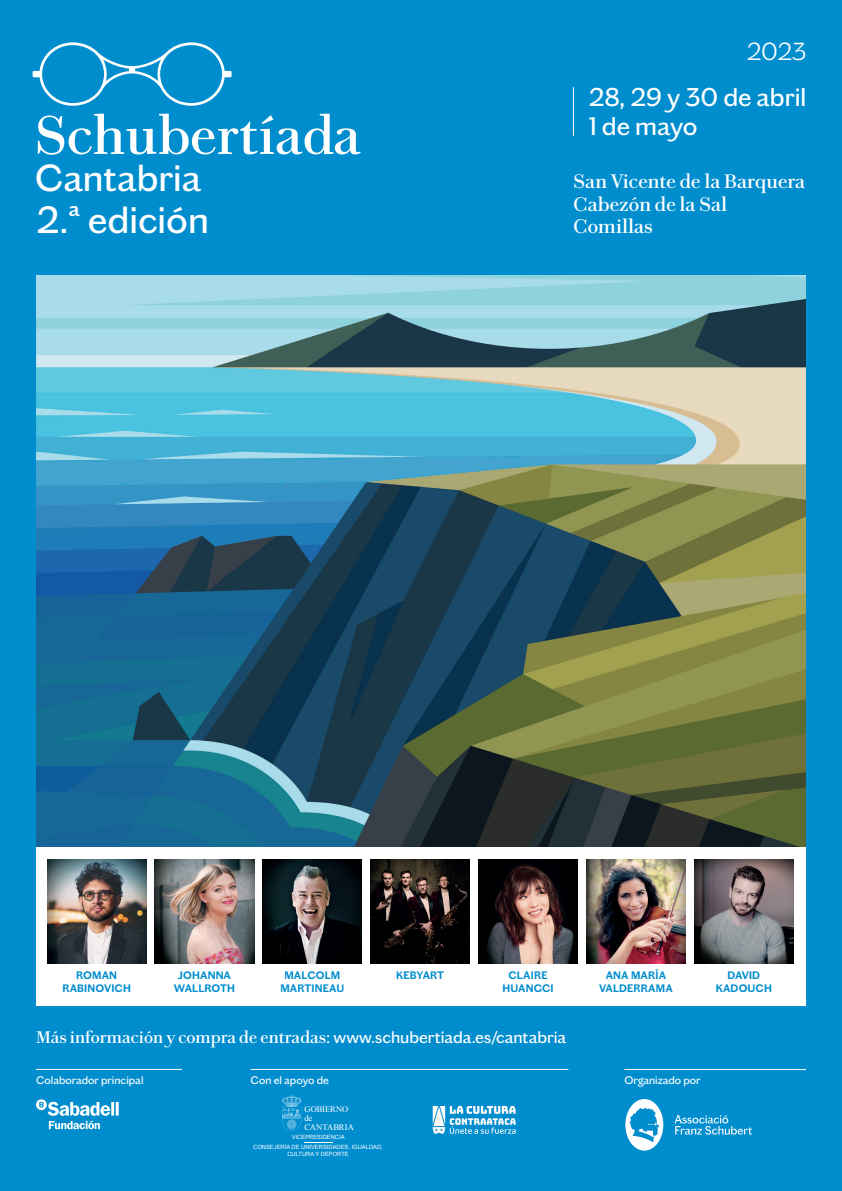
<style>
.page{position:relative;width:842px;height:1191px;background:#008dce}
.page>*{position:absolute;margin:0;border:0;box-sizing:border-box;transform-origin:0 0}
.t1{font:54.5px "Chiswick Text";color:#fff}
.t2{font:38.3px "Chiswick Grotesque";color:#fff}
.t3{font:38.1px "Chiswick Grotesque";color:#fff}
.t4{font:26px/29.1px "Chiswick Grotesque";color:#fff}
.t5{font:300 25px "Chiswick Grotesque";color:#fff}
.t6{font:19.8px/22.6px "Chiswick Text";color:#fff}
.t7{font:17px "Chiswick Text";color:#fff}
.t8{font:11.2px "Chiswick Grotesque";color:#fff}
.t9{font:600 11px/13px "Chiswick Grotesque";letter-spacing:.015em;color:#008dce;text-align:center}
.t10{font:8.6px/8.9px "Times New Roman";color:#fff}
.t11{font:5.8px/10.2px "Arial";color:#fff;text-align:center}
.s1{font-family:"Chiswick Grotesque"}
</style>
<div class="page">
<img style="left:36px;top:275px;width:770px;height:571px">
<svg style="left:33px;top:42px;width:199px;height:64px"></svg>
<div style="left:36px;top:846px;width:770px;height:159px;background:#fff"></div>
<img style="left:47px;top:859px;width:99px;height:104px">
<img style="left:155px;top:859px;width:99px;height:104px">
<img style="left:263px;top:859px;width:99px;height:104px">
<img style="left:478px;top:859px;width:100px;height:104px">
<img style="left:586px;top:859px;width:99px;height:104px">
<img style="left:371px;top:859px;width:99px;height:104px">
<img style="left:694px;top:859px;width:99px;height:104px">
<hr style="left:36px;top:1069px;width:146px;height:1px;background:#fff">
<hr style="left:624px;top:1069px;width:182px;height:1px;background:#fff">
<hr style="left:251px;top:1069px;width:317px;height:1px;background:#fff">
<svg style="left:304px;top:1142px;width:28px;height:1px"></svg>
<svg style="left:282px;top:1094px;width:19px;height:36px"></svg>
<img style="left:432px;top:1106px;width:84px;height:27px">
<hr style="left:573px;top:87px;width:1px;height:49px;background:#fff">
<svg style="left:36px;top:1099px;width:83px;height:30px"></svg>
<svg style="left:674px;top:1115px;width:78px;height:19px"></svg>
<svg style="left:625px;top:1099px;width:38px;height:51px"></svg>
<h1 class="t1" style="left:35px;top:95px;width:328px">Schubertíada</h1>
<h3 class="t3" style="left:35px;top:149px;width:168px">Cantabria</h3>
<h2 class="t2" style="left:37px;top:191px;width:173px">2.ª edición</h2>
<h3 class="t5" style="left:747px;top:33px;width:60px">2023</h3>
<h3 class="t4" style="left:589px;top:80px;width:219px">28, 29 y 30 de abril<br>1 de mayo</h3>
<h3 class="t6" style="left:574px;top:169px;width:233px">San Vicente de la Barquera<br>Cabezón de la Sal<br>Comillas</h3>
<p class="t9" style="left:62px;top:968px;width:70px">ROMAN<br>RABINOVICH</p>
<p class="t9" style="left:174px;top:968px;width:63px">JOHANNA<br>WALLROTH</p>
<p class="t9" style="left:280px;top:968px;width:65px">MALCOLM<br>MARTINEAU</p>
<p class="t9" style="left:503px;top:968px;width:53px">CLAIRE<br>HUANGCI</p>
<p class="t9" style="left:599px;top:968px;width:75px">ANA MARÍA<br>VALDERRAMA</p>
<p class="t9" style="left:396px;top:968px;width:50px">KEBYART</p>
<p class="t9" style="left:716px;top:968px;width:58px">DAVID<br>KADOUCH</p>
<h3 class="t7" style="left:36px;top:1024px;width:532px">Más información y compra de entradas: <span class="s1">www.schubertiada.es/cantabria</span></h3>
<p class="t8" style="left:251px;top:1071px;width:80px">Con el apoyo de</p>
<p class="t8" style="left:624px;top:1071px;width:78px">Organizado por</p>
<p class="t10" style="left:304px;top:1104px;width:51px">GOBIERNO de<br>CANTABRIA</p>
<p class="t11" style="left:253px;top:1132px;width:131px">VICEPRESIDENCIA<br>CONSEJERÍA DE UNIVERSIDADES, IGUALDAD,</p>
<p class="t11" style="left:287px;top:1149px;width:63px">CULTURA Y DEPORTE</p>
<p class="t8" style="left:36px;top:1071px;width:109px">Colaborador principal</p>
</div>
